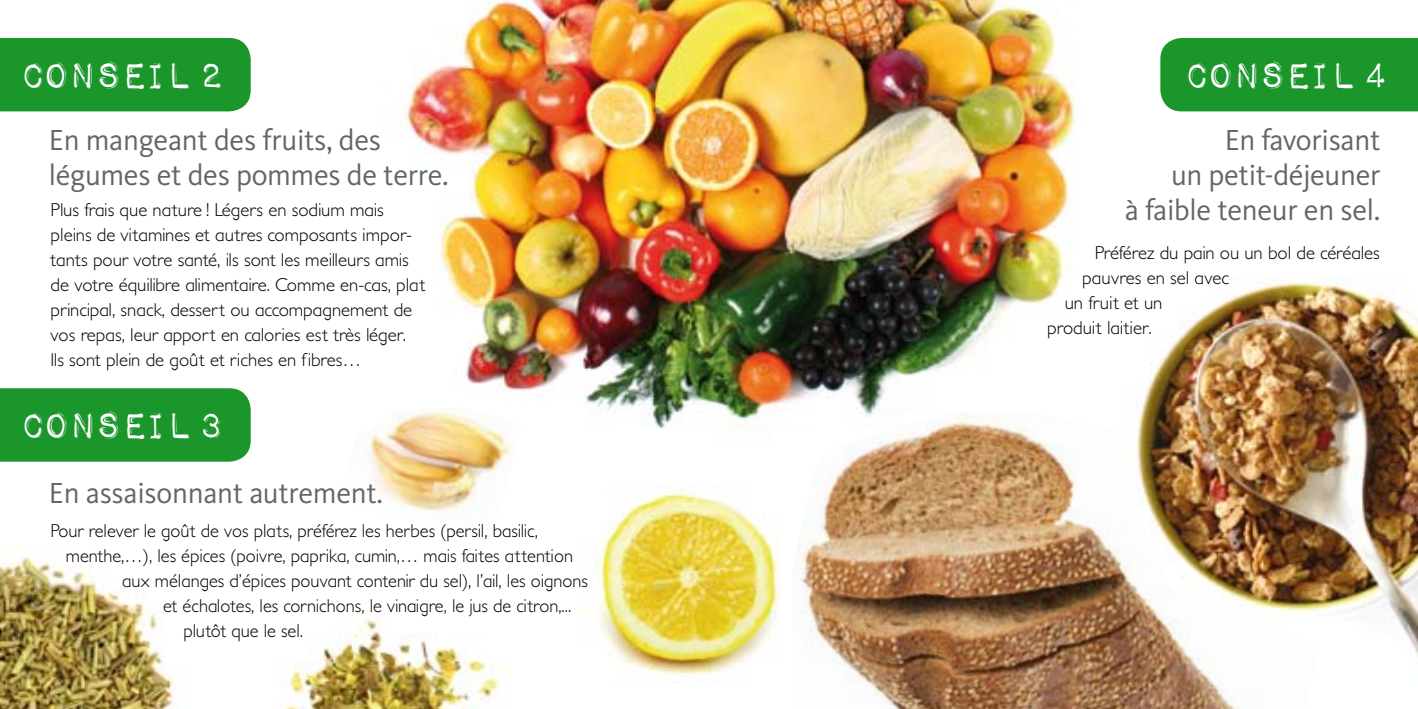
<style>
.page{position:relative;width:1418px;height:709px;background:#fff}
.page>*{position:absolute;margin:0;border:0;box-sizing:border-box;transform-origin:0 0}
.t1{font:47.5px "Impact Label Rev";letter-spacing:-.07em;color:#fff}
.t2{font:30px/35px "Kievit";letter-spacing:-.01em;color:#646567}
.t3{font:300 18.75px/25px "Petita";color:#000}
</style>
<div class="page">
<img style="left:400px;top:0;width:675px;height:429px">
<img style="left:584px;top:485px;width:195px;height:191px">
<div style="left:0;top:38px;width:251px;height:73px;background:#1a962b"></div>
<div style="left:0;top:388px;width:251px;height:73px;background:#1a962b"></div>
<div style="left:1160px;top:38px;width:257px;height:73px;background:#1a962b"></div>
<img style="left:366px;top:407px;width:157px;height:106px">
<img style="left:284px;top:609px;width:219px;height:100px">
<img style="left:0;top:548px;width:179px;height:161px">
<img style="left:792px;top:412px;width:445px;height:297px">
<img style="left:1121px;top:277px;width:296px;height:406px">
<h1 class="t1" style="left:19px;top:52px;width:208px">CONSEIL 2</h1>
<h1 class="t1" style="left:1183px;top:52px;width:208px">CONSEIL 4</h1>
<h2 class="t2" style="left:49px;top:122px;width:401px">En mangeant des fruits, des légumes et des pommes de terre.</h2>
<p class="t3" style="left:51px;top:198px;width:376px">Plus frais que nature ! Légers en sodium mais pleins de vitamines et autres composants impor&shy;tants pour votre santé, ils sont les meilleurs amis de votre équilibre alimentaire. Comme en-cas, plat principal, snack, dessert ou accompagnement de vos repas, leur apport en calories est très léger.<br>Ils sont plein de goût et riches en fibres…</p>
<h1 class="t1" style="left:19px;top:401px;width:208px">CONSEIL 3</h1>
<h2 class="t2" style="left:49px;top:475px;width:336px">En assaisonnant autrement.</h2>
<p class="t3" style="left:51px;top:519px;width:489px">Pour relever le goût de vos plats, préférez les herbes (persil, basilic,</p>
<p class="t3" style="left:66px;top:544px;width:508px">menthe,…), les épices (poivre, paprika, cumin,… mais faites attention</p>
<p class="t3" style="left:122px;top:569px;width:467px">aux mélanges d’épices pouvant contenir du sel), l’ail, les oignons</p>
<p class="t3" style="left:163px;top:594px;width:410px">et échalotes, les cornichons, le vinaigre, le jus de citron,...</p>
<p class="t3" style="left:183px;top:619px;width:121px">plutôt que le sel.</p>
<h2 class="t2" style="left:1124px;top:122px;width:257px;text-align:right">En favorisant<br>un petit-déjeuner<br>à faible teneur en sel.</h2>
<p class="t3" style="left:1094px;top:240px;width:286px">Préférez du pain ou un bol de céréales</p>
<p class="t3" style="left:1082px;top:265px;width:149px">pauvres en sel avec</p>
<p class="t3" style="left:1064px;top:290px;width:99px">un fruit et un</p>
<p class="t3" style="left:1047px;top:315px;width:106px">produit laitier.</p>
</div>
